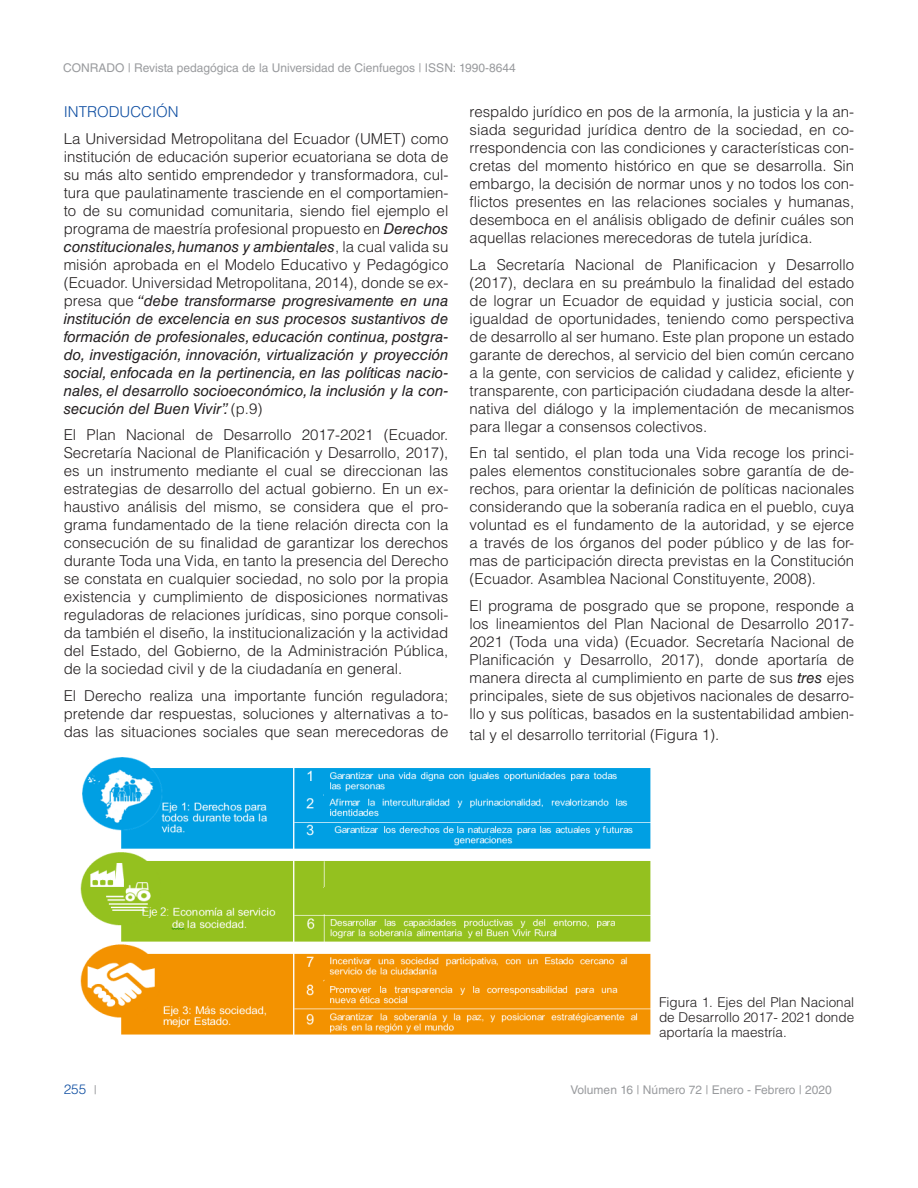
<style>
.page{position:relative;width:918px;height:1188px;background:#fff}
.page>*{position:absolute;margin:0;border:0;box-sizing:border-box;transform-origin:0 0}
.TEXTO{font:300 15px/18px "Helvetica LT Std";color:#231f20;text-align:justify}
.TITULOS_AZUL{font:300 15px "Helvetica LT Std";color:#0d4da1}
.pie_de_foto{font:300 13.5px/15px "Helvetica LT Std";color:#231f20;text-align:justify}
.t1{font:300 13.5px "Helvetica LT Std";color:#0d4da1}
.t2{font:12px "Helvetica LT Std";color:#999b9e}
.s1{font-weight:400;font-style:italic}
.s2{font-weight:400;font-size:12px;color:#999b9e}
</style>
<div class="page">
<img style="left:80px;top:757px;width:571px;height:278px">
<p class="t2" style="left:63px;top:61px;width:454px">CONRADO | Revista pedagógica de la Universidad de Cienfuegos | ISSN: 1990-8644</p>
<p class="TITULOS_AZUL" style="left:64px;top:102px;width:117px">INTRODUCCIÓN</p>
<p class="TEXTO" style="left:64px;top:129px;width:386px">La Universidad Metropolitana del Ecuador (UMET) como institución de educación superior ecuatoriana se dota de su más alto sentido emprendedor y transformadora, cul&shy;tura que paulatinamente trasciende en el comportamien&shy;to de su comunidad comunitaria, siendo fiel ejemplo el programa de maestría profesional propuesto en <span class="s1">Derechos constitucionales, humanos y ambientales</span>, la cual valida su misión aprobada en el Modelo Educativo y Pedagógico (Ecuador. Universidad Metropolitana, 2014), donde se ex&shy;presa que <span class="s1">“debe transformarse progresivamente en una institución de excelencia en sus procesos sustantivos de formación de profesionales, educación continua, postgra&shy;do, investigación, innovación, virtualización y proyección social, enfocada en la pertinencia, en las políticas nacio&shy;nales, el desarrollo socioeconómico, la inclusión y la con&shy;secución del Buen Vivir”.</span> (p.9)</p>
<p class="TEXTO" style="left:64px;top:426px;width:386px">El Plan Nacional de Desarrollo 2017-2021 (Ecuador.<br>Secretaría Nacional de Planificación y Desarrollo, 2017), es un instrumento mediante el cual se direccionan las estrategias de desarrollo del actual gobierno. En un ex&shy;haustivo análisis del mismo, se considera que el pro&shy;grama fundamentado de la tiene relación directa con la consecución de su finalidad de garantizar los derechos durante Toda una Vida, en tanto la presencia del Derecho se constata en cualquier sociedad, no solo por la propia existencia y cumplimiento de disposiciones normativas reguladoras de relaciones jurídicas, sino porque consoli&shy;da también el diseño, la institucionalización y la actividad del Estado, del Gobierno, de la Administración Pública, de la sociedad civil y de la ciudadanía en general.</p>
<p class="TEXTO" style="left:64px;top:686px;width:386px">El Derecho realiza una importante función reguladora; pretende dar respuestas, soluciones y alternativas a to&shy;das las situaciones sociales que sean merecedoras de</p>
<p class="TEXTO" style="left:470px;top:103px;width:386px">respaldo jurídico en pos de la armonía, la justicia y la an&shy;siada seguridad jurídica dentro de la sociedad, en co&shy;rrespondencia con las condiciones y características con&shy;cretas del momento histórico en que se desarrolla. Sin embargo, la decisión de normar unos y no todos los con&shy;flictos presentes en las relaciones sociales y humanas, desemboca en el análisis obligado de definir cuáles son aquellas relaciones merecedoras de tutela jurídica.</p>
<p class="TEXTO" style="left:470px;top:255px;width:386px">La Secretaría Nacional de Planificacion y Desarrollo (2017), declara en su preámbulo la finalidad del estado de lograr un Ecuador de equidad y justicia social, con igualdad de oportunidades, teniendo como perspectiva de desarrollo al ser humano. Este plan propone un estado garante de derechos, al servicio del bien común cercano a la gente, con servicios de calidad y calidez, eficiente y transparente, con participación ciudadana desde la alter&shy;nativa del diálogo y la implementación de mecanismos para llegar a consensos colectivos.</p>
<p class="TEXTO" style="left:470px;top:444px;width:386px">En tal sentido, el plan toda una Vida recoge los princi&shy;pales elementos constitucionales sobre garantía de de&shy;rechos, para orientar la definición de políticas nacionales considerando que la soberanía radica en el pueblo, cuya voluntad es el fundamento de la autoridad, y se ejerce a través de los órganos del poder público y de las for&shy;mas de participación directa previstas en la Constitución (Ecuador. Asamblea Nacional Constituyente, 2008).</p>
<p class="TEXTO" style="left:470px;top:596px;width:386px">El programa de posgrado que se propone, responde a los lineamientos del Plan Nacional de Desarrollo 2017- 2021 (Toda una vida) (Ecuador. Secretaría Nacional de Planificación y Desarrollo, 2017), donde aportaría de manera directa al cumplimiento en parte de sus <span class="s1">tres</span> ejes principales, siete de sus objetivos nacionales de desarro&shy;llo y sus políticas, basados en la sustentabilidad ambien-</p>
<p class="TEXTO" style="left:470px;top:726px;width:251px">tal y el desarrollo territorial (Figura 1).</p>
<p class="t1" style="left:64px;top:1081px;width:35px">255 <span class="s2">|</span></p>
<p class="pie_de_foto" style="left:659px;top:995px;width:197px">Figura 1. Ejes del Plan Nacional de Desarrollo 2017- 2021 donde aportaría la maestría.</p>
<p class="t2" style="left:571px;top:1083px;width:263px">Volumen 16 | Número 72 | Enero - Febrero | 2020</p>
</div>
